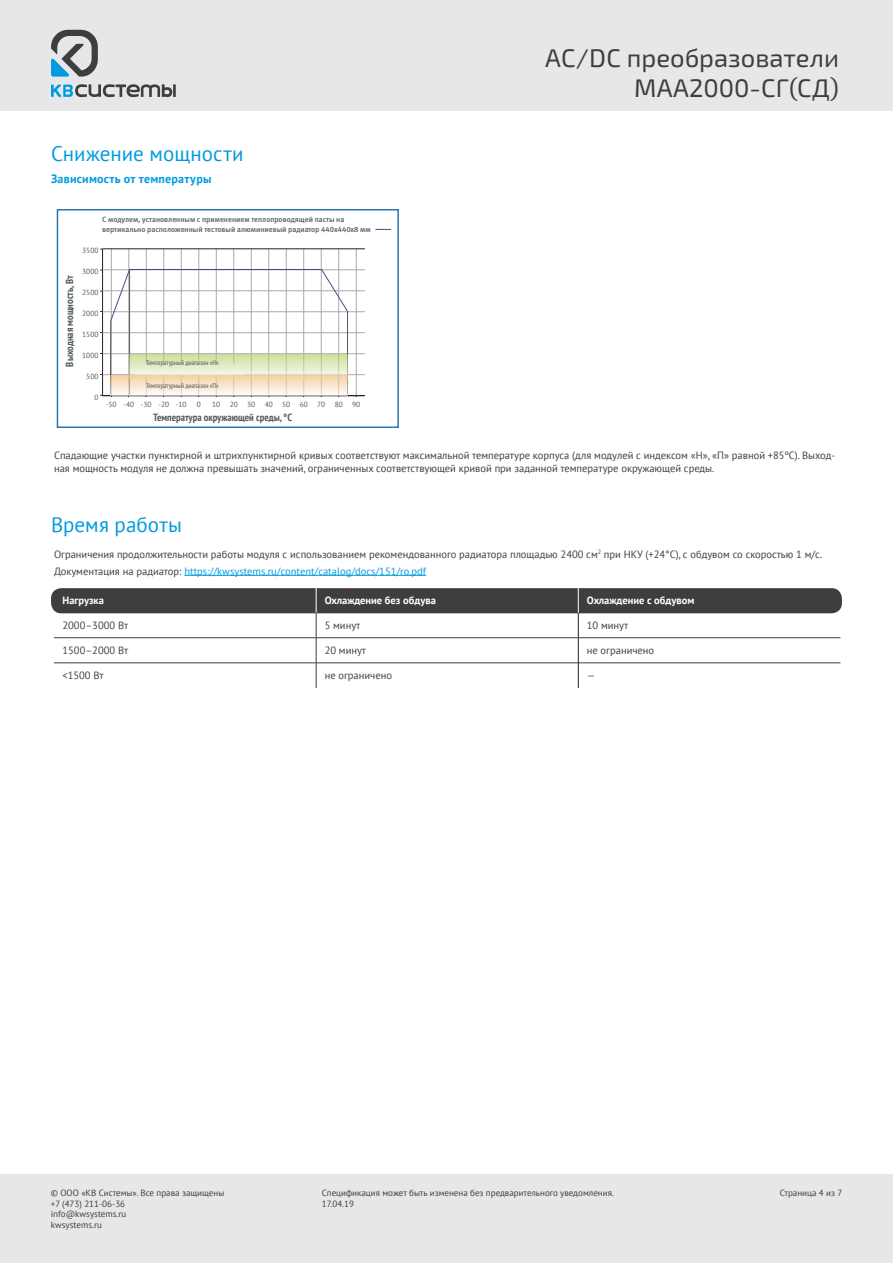
<style>
.page{position:relative;width:893px;height:1263px;background:#fff}
.page>*{position:absolute;margin:0;border:0;box-sizing:border-box;transform-origin:0 0}
.t1{font:25.5px/30.6px "Exo 2.0";color:#3e3e3f;text-align:right}
.подзаголовок{font:21px "PT Sans";letter-spacing:.005em;color:#009bde}
.подзаголовок-2{font:700 12px "PT Sans";letter-spacing:.02em;color:#009bde}
.текст{font:10.5px/12.6px "PT Sans";color:#3e3e3f}
.текст-2{font:10.5px "PT Sans";color:#009bde}
.текст_таблиц_х-к{font:10.5px "PT Sans";color:#3e3e3f}
.t2{font:700 10.5px "PT Sans";color:#fff}
.t3{font:700 condensed 10.35px "PT Sans";color:#505b5f}
.t4{font:9px/10.8px "PT Sans";color:#3e3e3f}
.t5{font:7.65px/9.1px "Meta Medium LFC";color:#505b5f}
.t6{font:7.35px "PT Sans";color:#505b5f}
.t7{font:condensed 6.9px "PT Sans";color:#505b5f}
.s1{color:#3e3e3f}
</style>
<div class="page">
<div style="left:0;top:1175px;width:893px;height:88px;background:#e6e7e9"></div>
<div style="left:0;top:0;width:893px;height:110px;background:#e6e7e9"></div>
<svg style="left:51px;top:30px;width:47px;height:47px"></svg>
<svg style="left:51px;top:84px;width:125px;height:13px"></svg>
<hr style="left:184px;top:575px;width:242px;height:1px;background:#009bde">
<div style="left:57px;top:209px;width:342px;height:219px;border:1px solid #2578ad"></div>
<hr style="left:111px;top:249px;width:1px;height:147px;background:#a8a9ad">
<hr style="left:129px;top:249px;width:1px;height:147px;background:#a8a9ad">
<hr style="left:146px;top:249px;width:1px;height:147px;background:#a8a9ad">
<hr style="left:164px;top:249px;width:1px;height:147px;background:#a8a9ad">
<hr style="left:181px;top:249px;width:1px;height:147px;background:#a8a9ad">
<hr style="left:199px;top:249px;width:1px;height:147px;background:#a8a9ad">
<hr style="left:216px;top:249px;width:1px;height:147px;background:#a8a9ad">
<hr style="left:233px;top:249px;width:1px;height:147px;background:#a8a9ad">
<hr style="left:251px;top:249px;width:1px;height:147px;background:#a8a9ad">
<hr style="left:268px;top:249px;width:1px;height:147px;background:#a8a9ad">
<hr style="left:286px;top:249px;width:1px;height:147px;background:#a8a9ad">
<hr style="left:303px;top:249px;width:1px;height:147px;background:#a8a9ad">
<hr style="left:321px;top:249px;width:1px;height:147px;background:#a8a9ad">
<hr style="left:338px;top:249px;width:1px;height:147px;background:#a8a9ad">
<hr style="left:356px;top:249px;width:1px;height:147px;background:#a8a9ad">
<hr style="left:102px;top:249px;width:1px;height:147px;background:#231f20">
<hr style="left:103px;top:395px;width:262px;height:1px;background:#231f20">
<hr style="left:103px;top:374px;width:262px;height:1px;background:#a8a9ad">
<hr style="left:103px;top:353px;width:262px;height:1px;background:#a8a9ad">
<hr style="left:103px;top:332px;width:262px;height:1px;background:#a8a9ad">
<hr style="left:103px;top:311px;width:262px;height:1px;background:#a8a9ad">
<hr style="left:103px;top:290px;width:262px;height:1px;background:#a8a9ad">
<hr style="left:103px;top:270px;width:262px;height:1px;background:#a8a9ad">
<hr style="left:103px;top:249px;width:262px;height:1px;background:#231f20">
<hr style="left:347px;top:311px;width:1px;height:84px;background:#57585a">
<hr style="left:110px;top:319px;width:1px;height:76px;background:#57585a">
<hr style="left:129px;top:269px;width:1px;height:126px;background:#57585a">
<svg style="left:110px;top:268px;width:239px;height:53px"></svg>
<svg style="left:375px;top:229px;width:16px;height:1px"></svg>
<svg style="left:130px;top:354px;width:217px;height:21px;background:#dce8be"></svg>
<svg style="left:111px;top:375px;width:236px;height:20px;background:#f7e2ca"></svg>
<div style="left:51px;top:588px;width:791px;height:25px;background:#3e3e3f;border-radius:11px"></div>
<hr style="left:316px;top:637px;width:262px;height:1px;background:#3e3e3f">
<hr style="left:578px;top:637px;width:262px;height:1px;background:#3e3e3f">
<hr style="left:316px;top:662px;width:262px;height:1px;background:#3e3e3f">
<hr style="left:578px;top:662px;width:262px;height:1px;background:#3e3e3f">
<hr style="left:54px;top:637px;width:262px;height:1px;background:#3e3e3f">
<hr style="left:54px;top:662px;width:262px;height:1px;background:#3e3e3f">
<svg style="left:316px;top:588px;width:1px;height:100px"></svg>
<svg style="left:578px;top:588px;width:1px;height:100px"></svg>
<p class="подзаголовок" style="left:51px;top:140px;width:194px">Снижение мощности</p>
<p class="подзаголовок-2" style="left:51px;top:171px;width:162px">Зависимость от температуры</p>
<p class="t5" style="left:102px;top:215px;width:270px">С модулем, установленным с применением теплопроводящей пасты на вертикально расположенный тестовый алюминиевый радиатор 440х440х8 мм</p>
<p class="t3" style="left:63px;top:366px;width:92px;rotate:-90deg">Выходная мощность, Вт</p>
<p class="t6" style="left:82px;top:246px;width:18px">3500</p>
<p class="t6" style="left:82px;top:267px;width:18px">3000</p>
<p class="t6" style="left:82px;top:288px;width:18px">2500</p>
<p class="t6" style="left:82px;top:309px;width:18px">2000</p>
<p class="t6" style="left:82px;top:330px;width:18px">1500</p>
<p class="t6" style="left:82px;top:351px;width:18px">1000</p>
<p class="t6" style="left:86px;top:372px;width:14px">500</p>
<p class="t6" style="left:94px;top:393px;width:6px">0</p>
<p class="t7" style="left:146px;top:358px;width:74px">Температурный диапазон «Н»</p>
<p class="t7" style="left:146px;top:381px;width:74px">Температурный диапазон «П»</p>
<p class="t6" style="left:106px;top:400px;width:82px">-50 -40 -30 -20 -10</p>
<p class="t6" style="left:197px;top:400px;width:6px">0</p>
<p class="t6" style="left:212px;top:400px;width:10px">10</p>
<p class="t6" style="left:230px;top:400px;width:10px">20</p>
<p class="t6" style="left:247px;top:400px;width:10px">30</p>
<p class="t6" style="left:265px;top:400px;width:10px">40</p>
<p class="t6" style="left:282px;top:400px;width:10px">50</p>
<p class="t6" style="left:300px;top:400px;width:10px">60</p>
<p class="t6" style="left:317px;top:400px;width:10px">70</p>
<p class="t6" style="left:335px;top:400px;width:10px">80</p>
<p class="t6" style="left:352px;top:400px;width:10px">90</p>
<p class="t3" style="left:153px;top:411px;width:140px">Температура окружающей среды, °С</p>
<h1 class="t1" style="left:545px;top:43px;width:295px">AC/DC преобразователи<br>МАА2000-СГ(СД)</h1>
<p class="текст" style="left:54px;top:449px;width:783px">Спадающие участки пунктирной и штрихпунктирной кривых соответствуют максимальной температуре корпуса (для модулей с индексом «Н», «П» равной +85ºС). Выход&shy;ная мощность модуля не должна превышать значений, ограниченных соответствующей кривой при заданной температуре окружающей среды.</p>
<p class="подзаголовок" style="left:51px;top:511px;width:133px">Время работы</p>
<p class="текст" style="left:54px;top:547px;width:770px">Ограничения продолжительности работы модуля с использованием рекомендованного радиатора площадью 2400 см<sup>2</sup> при НКУ (+24°С), с обдувом со скоростью 1 м/с.</p>
<p class="текст-2" style="left:54px;top:564px;width:374px"><span class="s1">Документация на радиатор:</span> https://kwsystems.ru/content/catalog/docs/151/ro.pdf</p>
<p class="t2" style="left:63px;top:594px;width:43px">Нагрузка</p>
<p class="t2" style="left:325px;top:594px;width:113px">Охлаждение без обдува</p>
<p class="t2" style="left:587px;top:594px;width:109px">Охлаждение с обдувом</p>
<p class="текст_таблиц_х-к" style="left:63px;top:619px;width:67px">2000–3000 Вт</p>
<p class="текст_таблиц_х-к" style="left:325px;top:619px;width:37px">5 минут</p>
<p class="текст_таблиц_х-к" style="left:587px;top:619px;width:43px">10 минут</p>
<p class="текст_таблиц_х-к" style="left:63px;top:644px;width:67px">1500–2000 Вт</p>
<p class="текст_таблиц_х-к" style="left:325px;top:644px;width:43px">20 минут</p>
<p class="текст_таблиц_х-к" style="left:587px;top:644px;width:69px">не ограничено</p>
<p class="текст_таблиц_х-к" style="left:63px;top:669px;width:43px">&lt;1500 Вт</p>
<p class="текст_таблиц_х-к" style="left:325px;top:669px;width:69px">не ограничено</p>
<p class="текст_таблиц_х-к" style="left:587px;top:669px;width:10px">—</p>
<p class="t4" style="left:51px;top:1187px;width:175px">© ООО «КВ Системы». Все права защищены +7 (473) 211-06-36<br>info@kwsystems.ru<br>kwsystems.ru</p>
<p class="t4" style="left:322px;top:1187px;width:294px">Спецификация может быть изменена без предварительного уведомления.<br>17.04.19</p>
<p class="t4" style="left:780px;top:1187px;width:64px">Страница 4 из 7</p>
</div>
